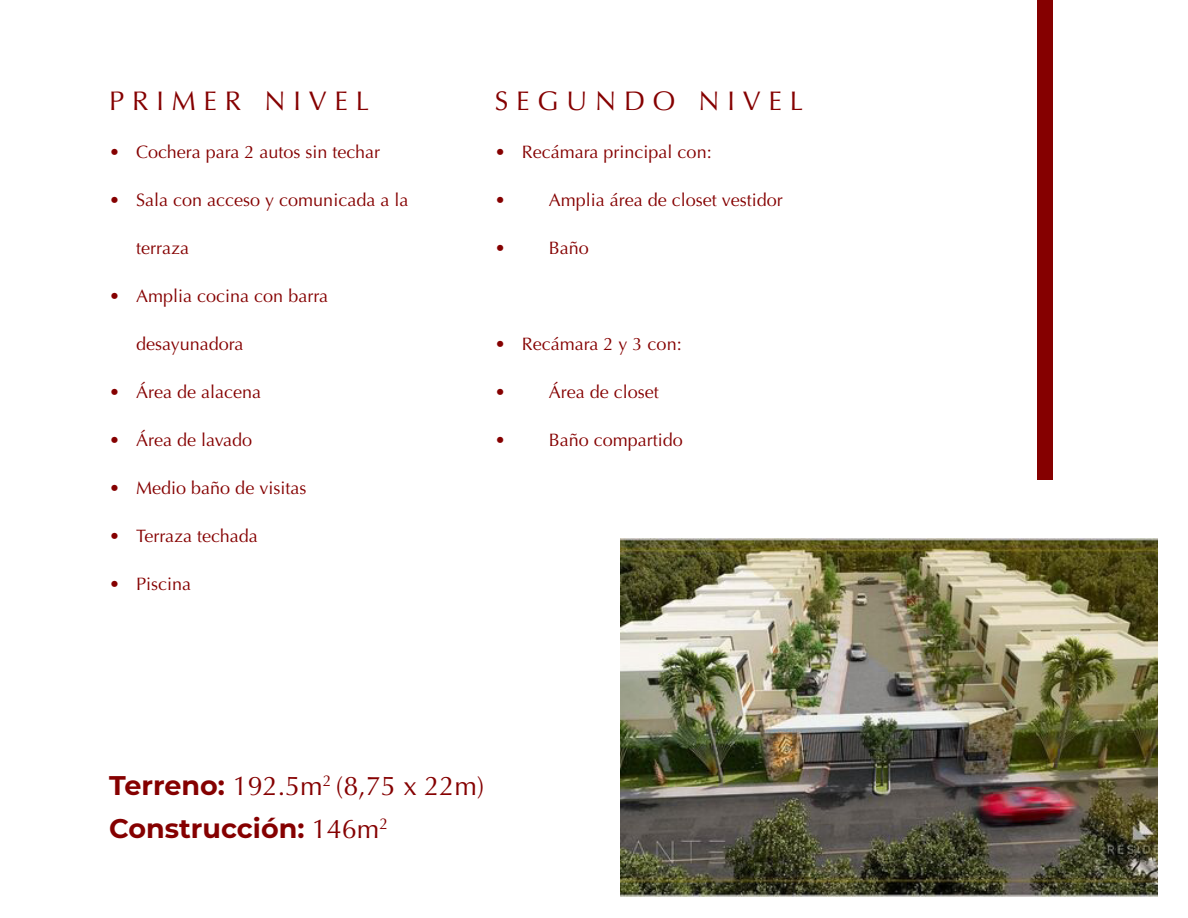
<style>
.page{position:relative;width:1188px;height:918px;background:#fff}
.page>*{position:absolute;margin:0;border:0;box-sizing:border-box;transform-origin:0 0}
.t1{font:27px "Optima";color:#850000}
.t2{font:27px "Optima";letter-spacing:.29em;color:#850000}
.t3{font:700 27px "Montserrat";color:#850000}
.t4{font:18px "Optima";color:#850000}
.s1{font-family:"Montserrat";font-weight:700}
.s2{font-family:"Optima";font-weight:400}
</style>
<div class="page">
<img style="left:621px;top:539px;width:536px;height:358px">
<div style="left:1037px;top:0;width:16px;height:479px;background:#850000"></div>
<h1 class="t2" style="left:109px;top:85px;width:262px">PRIMER NIVEL</h1>
<p class="t4" style="left:109px;top:141px;width:273px">• Cochera para 2 autos sin techar</p>
<p class="t4" style="left:109px;top:189px;width:301px">• Sala con acceso y comunicada a la</p>
<p class="t4" style="left:136px;top:237px;width:54px">terraza</p>
<p class="t4" style="left:109px;top:285px;width:220px">• Amplia cocina con barra</p>
<p class="t4" style="left:136px;top:333px;width:109px">desayunadora</p>
<p class="t4" style="left:109px;top:381px;width:154px">• Área de alacena</p>
<p class="t4" style="left:109px;top:429px;width:145px">• Área de lavado</p>
<p class="t4" style="left:109px;top:477px;width:199px">• Medio baño de visitas</p>
<p class="t4" style="left:109px;top:525px;width:150px">• Terraza techada</p>
<p class="t4" style="left:109px;top:573px;width:84px">• Piscina</p>
<h1 class="t2" style="left:495px;top:85px;width:310px">SEGUNDO NIVEL</h1>
<p class="t4" style="left:495px;top:141px;width:218px">• Recámara principal con:</p>
<p class="t4" style="left:495px;top:189px;width:289px">• Amplia área de closet vestidor</p>
<p class="t4" style="left:495px;top:237px;width:96px">• Baño</p>
<p class="t4" style="left:495px;top:333px;width:188px">• Recámara 2 y 3 con:</p>
<p class="t4" style="left:495px;top:381px;width:166px">• Área de closet</p>
<p class="t4" style="left:495px;top:429px;width:190px">• Baño compartido</p>
<h1 class="t1" style="left:109px;top:770px;width:377px"><span class="s1">Terreno:</span> 192.5m<sup>2</sup> (8,75 x 22m)</h1>
<h1 class="t3" style="left:109px;top:809px;width:280px">Construcción: <span class="s2">146m</span><sup>2</sup></h1>
</div>
